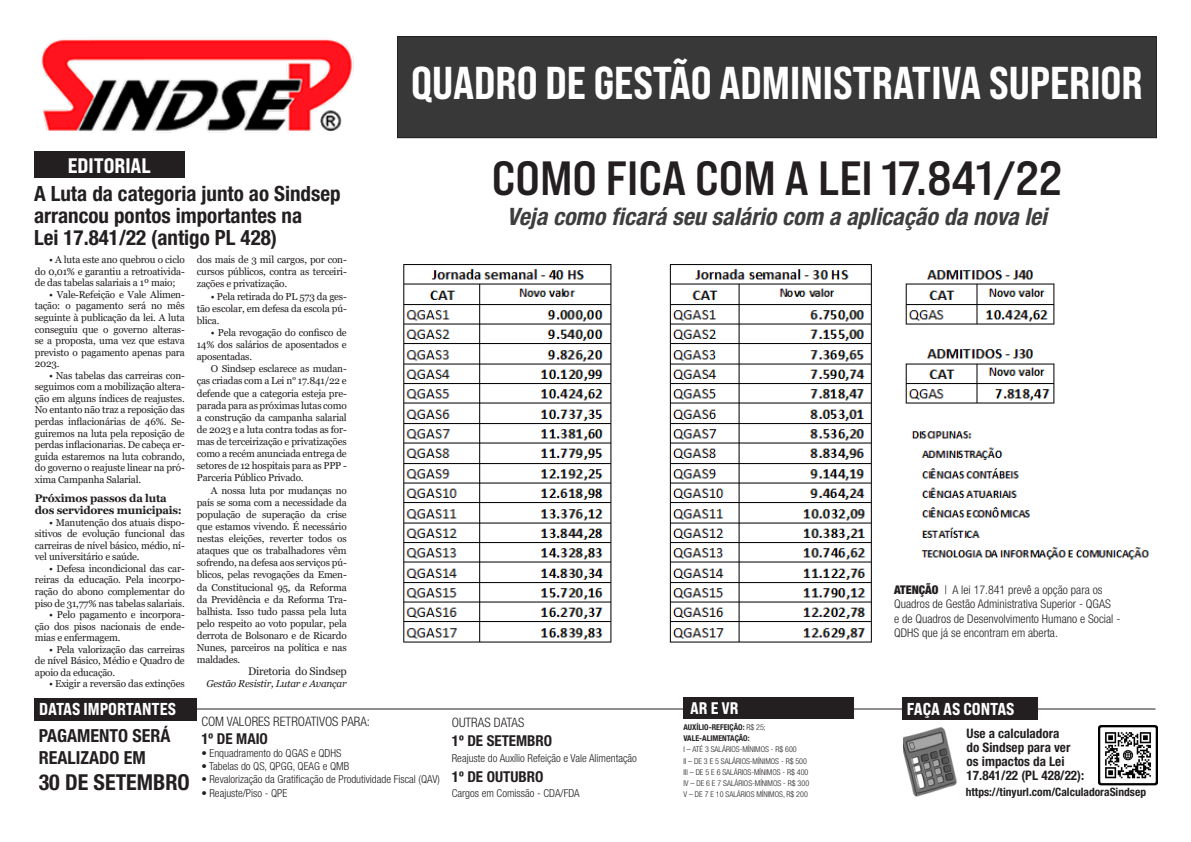
<style>
.page{position:relative;width:1191px;height:842px;background:#fff}
.page>*{position:absolute;margin:0;border:0;box-sizing:border-box;transform-origin:0 0}
.t1{font:48px "Bebas Neue Pro Exp Bd";color:#231f20}
.t2{font:46px "Bebas Neue Pro Sm E Eb";color:#fff}
.t3{font:italic 700 condensed 24px "Helvetica Neue LT Std";color:#3e3e3f}
.t4{font:700 condensed 22px "Helvetica Neue LT Std";color:#231f20}
.t5{font:700 condensed 21px/22px "Helvetica Neue LT Std";color:#231f20}
.t6{font:21px "Bebas Neue Pro Exp Eb";color:#fff}
.t7{font:700 condensed 18px/21.6px "Helvetica Neue LT Std";color:#231f20}
.t8{font:17.2px "Bebas Neue Pro Exp Eb";letter-spacing:-.005em;color:#fff}
.t9{font:16.8px "Bebas Neue Pro Exp Eb";color:#fff}
.t10{font:700 condensed 15px "Helvetica Neue LT Std";color:#231f20}
.t11{font:700 condensed 13.1px/14px "Helvetica Neue LT Std";color:#231f20}
.t12{font:300 condensed 13px "Helvetica Neue LT Std";color:#231f20}
.t13{font:300 condensed 12px/14.4px "Helvetica Neue LT Std";color:#231f20}
.t14{font:700 condensed 11.5px "Helvetica Neue LT Std";color:#231f20}
.t15{font:300 condensed 11px "Helvetica Neue LT Std";color:#231f20}
.t16{font:700 11px/11.6px "Georgia";letter-spacing:-.02em;color:#231f20}
.t17{font:11px "Georgia";letter-spacing:-.02em;color:#231f20}
.t18{font:10px/12.1px "Georgia";letter-spacing:-.02em;color:#231f20;text-align:justify}
.t19{font:italic 10px "Georgia";letter-spacing:-.02em;color:#231f20}
.t20{font:300 condensed 8px/11.2px "Helvetica Neue LT Std";color:#231f20}
.t21{font:700 condensed 8px/11.2px "Helvetica Neue LT Std";color:#231f20}
.s1{font-weight:900}
.s2{font-weight:300}
</style>
<div class="page">
<hr style="left:49px;top:708px;width:1106px;height:1px;background:#231f20">
<img style="left:41px;top:39px;width:313px;height:94px">
<div style="left:397px;top:37px;width:759px;height:101px;background:#383839"></div>
<div style="left:397px;top:36px;width:760px;height:102px;border:1px solid #231f20"></div>
<div style="left:34px;top:151px;width:151px;height:27px;background:#231f20"></div>
<div style="left:901px;top:697px;width:136px;height:22px;background:#231f20"></div>
<img style="left:903px;top:727px;width:54px;height:70px">
<img style="left:1098px;top:725px;width:59px;height:61px">
<div style="left:683px;top:697px;width:170px;height:22px;background:#231f20"></div>
<div style="left:34px;top:698px;width:162px;height:22px;background:#231f20"></div>
<img style="left:403px;top:264px;width:746px;height:379px">
<p class="t2" style="left:411px;top:56px;width:733px">QUADRO DE GESTÃO ADMINISTRATIVA SUPERIOR</p>
<h3 class="t6" style="left:68px;top:152px;width:85px">EDITORIAL</h3>
<h1 class="t1" style="left:492px;top:148px;width:571px">COMO FICA COM A LEI 17.841/22</h1>
<h3 class="t3" style="left:507px;top:202px;width:541px">Veja como ficará seu salário com a aplicação da nova lei</h3>
<p class="t18" style="left:35px;top:254px;width:151px;line-height:11.6px;text-indent:14px">• A luta este ano quebrou o ciclo do 0,01% e garantiu a retroativida&shy;de das tabelas salariais a 1º maio;</p>
<p class="t18" style="left:35px;top:289px;width:151px;line-height:11.6px;text-indent:14px">• Vale-Refeição e Vale Alimen&shy;tação: o pagamento será no mês seguinte à publicação da lei. A luta conseguiu que o governo alteras&shy;se a proposta, uma vez que estava previsto o pagamento apenas para 2023.</p>
<p class="t18" style="left:35px;top:370px;width:151px;line-height:11.6px;text-indent:14px">• Nas tabelas das carreiras con&shy;seguimos com a mobilização altera&shy;ção em alguns índices de reajustes.<br>No entanto não traz a reposição das perdas inflacionárias de 46%. Se&shy;guiremos na luta pela reposição de perdas inflacionarias. De cabeça er&shy;guida estaremos na luta cobrando, do governo o reajuste linear na pró&shy;xima Campanha Salarial.</p>
<p class="t16" style="left:35px;top:493px;width:148px">Próximos passos da luta dos servidores municipais:</p>
<p class="t18" style="left:35px;top:517px;width:151px;line-height:11.6px;text-indent:14px">• Manutenção dos atuais dispo&shy;sitivos de evolução funcional das carreiras de nível básico, médio, ní&shy;vel universitário e saúde.</p>
<p class="t18" style="left:35px;top:563px;width:151px;line-height:11.6px;text-indent:14px">• Defesa incondicional das car&shy;reiras da educação. Pela incorpo&shy;ração do abono complementar do piso de 31,77% nas tabelas salariais.</p>
<p class="t18" style="left:35px;top:609px;width:151px;line-height:11.6px;text-indent:14px">• Pelo pagamento e incorpora&shy;ção dos pisos nacionais de ende&shy;mias e enfermagem.</p>
<p class="t18" style="left:35px;top:644px;width:151px;line-height:11.6px;text-indent:14px">• Pela valorização das carreiras de nível Básico, Médio e Quadro de apoio da educação.</p>
<p class="t18" style="left:49px;top:678px;width:137px">• Exigir a reversão das extinções</p>
<h3 class="t5" style="left:34px;top:183px;width:308px">A Luta da categoria junto ao Sindsep arrancou pontos importantes na<br>Lei 17.841/22 (antigo PL 428)</h3>
<p class="t18" style="left:197px;top:254px;width:151px">dos mais de 3 mil cargos, por con&shy;cursos públicos, contra as terceiri&shy;zações e privatização.</p>
<p class="t18" style="left:197px;top:290px;width:151px;text-indent:14px">• Pela retirada do PL 573 da ges&shy;tão escolar, em defesa da escola pú&shy;blica.</p>
<p class="t18" style="left:197px;top:327px;width:151px;text-indent:14px">• Pela revogação do confisco de 14% dos salários de aposentados e aposentadas.</p>
<p class="t18" style="left:197px;top:363px;width:151px;text-indent:14px">O Sindsep esclarece as mudan&shy;ças criadas com a Lei n° 17.841/22 e defende que a categoria esteja pre&shy;parada para as próximas lutas como a construção da campanha salarial de 2023 e a luta contra todas as for&shy;mas de terceirização e privatizações como a recém anunciada entrega de setores de 12 hospitais para as PPP - Parceria Público Privado.</p>
<p class="t18" style="left:197px;top:484px;width:151px;text-indent:14px">A nossa luta por mudanças no país se soma com a necessidade da população de superação da crise que estamos vivendo. É necessário nestas eleições, reverter todos os ataques que os trabalhadores vêm sofrendo, na defesa aos serviços pú&shy;blicos, pelas revogações da Emen&shy;da Constitucional 95, da Reforma da Previdência e da Reforma Tra&shy;balhista. Isso tudo passa pela luta pelo respeito ao voto popular, pela derrota de Bolsonaro e de Ricardo Nunes, parceiros na política e nas maldades.</p>
<p class="t17" style="left:248px;top:665px;width:100px">Diretoria do Sindsep</p>
<p class="t19" style="left:206px;top:678px;width:142px">Gestão Resistir, Lutar e Avançar</p>
<p class="t13" style="left:894px;top:582px;width:228px"><span class="s1">ATENÇÃO</span> | A lei 17.841 prevê a opção para os Quadros de Gestão Administrativa Superior - QGAS<br>e de Quadros de Desenvolvimento Humano e Social - QDHS que já se encontram em aberta.</p>
<h3 class="t8" style="left:39px;top:699px;width:138px">DATAS IMPORTANTES</h3>
<h3 class="t9" style="left:690px;top:698px;width:50px">AR E VR</h3>
<h3 class="t7" style="left:39px;top:725px;width:133px">PAGAMENTO SERÁ<br>REALIZADO EM</h3>
<h3 class="t4" style="left:39px;top:769px;width:153px">30 DE SETEMBRO</h3>
<h3 class="t12" style="left:201px;top:714px;width:170px">COM VALORES RETROATIVOS PARA:</h3>
<h3 class="t10" style="left:201px;top:729px;width:68px">1º DE MAIO</h3>
<p class="t15" style="left:201px;top:747px;width:142px">• Enquadramento do QGAS e QDHS</p>
<p class="t15" style="left:201px;top:760px;width:149px">• Tabelas do QS, QPGG, QEAG e QMB</p>
<p class="t15" style="left:201px;top:773px;width:240px">• Revalorização da Gratificação de Produtividade Fiscal (QAV)</p>
<p class="t15" style="left:201px;top:786px;width:88px">• Reajuste/Piso - QPE</p>
<h3 class="t12" style="left:452px;top:714px;width:74px">OUTRAS DATAS</h3>
<h3 class="t10" style="left:452px;top:732px;width:102px">1º DE SETEMBRO</h3>
<p class="t15" style="left:452px;top:751px;width:187px">Reajuste do Auxílio Refeição e Vale Alimentação</p>
<h3 class="t10" style="left:452px;top:767px;width:93px">1º DE OUTUBRO</h3>
<p class="t15" style="left:452px;top:786px;width:129px">Cargos em Comissão - CDA/FDA</p>
<p class="t21" style="left:683px;top:721px;width:84px">AUXÍLIO-REFEIÇÃO: <span class="s2">R$ 25;<br></span>VALE-ALIMENTAÇÃO:</p>
<p class="t20" style="left:683px;top:744px;width:127px">I – ATÉ 3 SALÁRIOS-MÍNIMOS - R$ 600<br>II – DE 3 E 5 SALÁRIOS-MÍNIMOS - R$ 500<br>III – DE 5 E 6 SALÁRIOS-MÍNIMOS - R$ 400<br>IV – DE 6 E 7 SALÁRIOS-MÍNIMOS - R$ 300<br>V – DE 7 E 10 SALÁRIOS MÍNIMOS, R$ 200</p>
<h3 class="t8" style="left:907px;top:698px;width:109px">FAÇA AS CONTAS</h3>
<h3 class="t11" style="left:966px;top:726px;width:119px">Use a calculadora<br>do Sindsep para ver os impactos da Lei<br>17.841/22 (PL 428/22):</h3>
<p class="t14" style="left:965px;top:785px;width:182px">https://tinyurl.com/CalculadoraSindsep</p>
</div>
